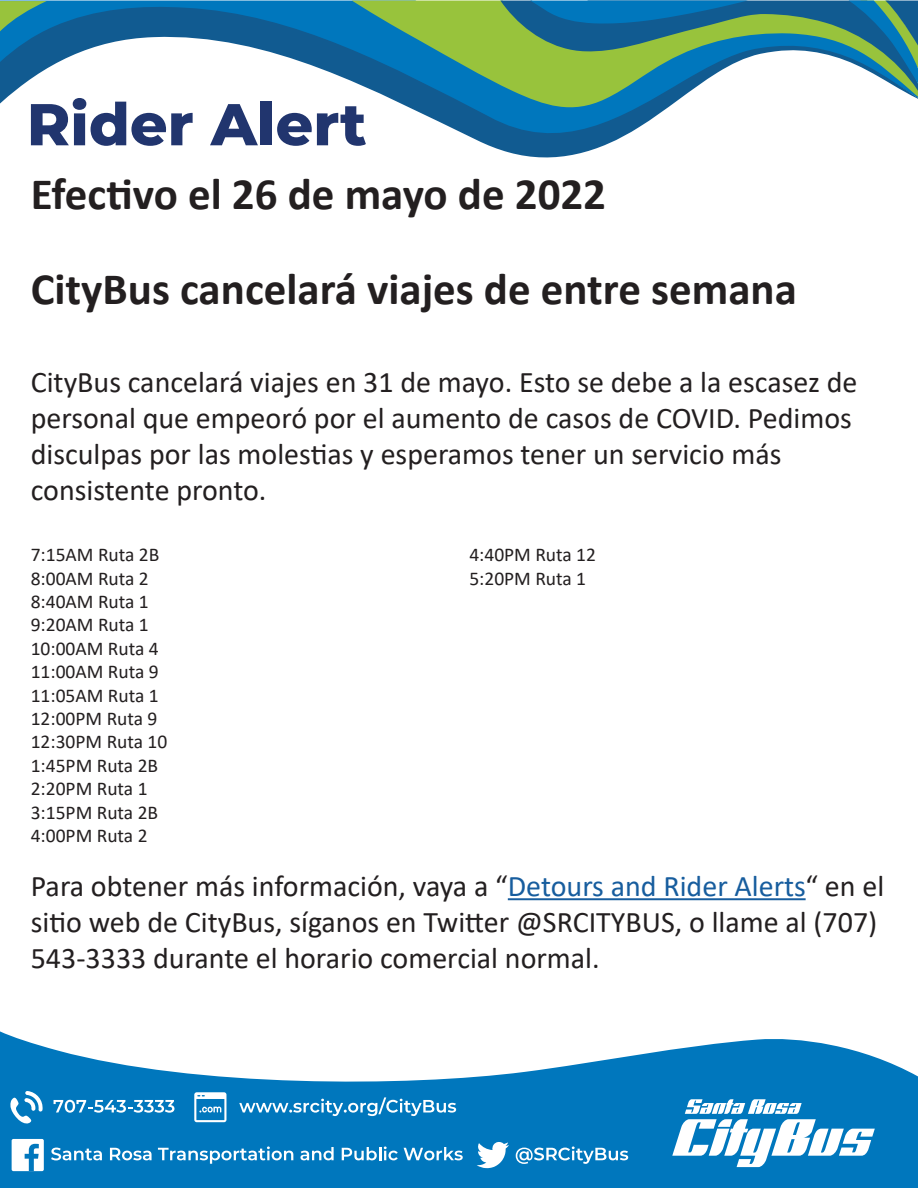
<style>
.page{position:relative;width:918px;height:1188px;background:#fff}
.page>*{position:absolute;margin:0;border:0;box-sizing:border-box;transform-origin:0 0}
.t1{font:700 45px "Calibri";color:#231f20}
.t2{font:30px/36px "Calibri";color:#231f20}
.t3{font:19.5px/23.4px "Calibri";color:#231f20}
.s1{color:#175d9e}
</style>
<div class="page">
<svg style="left:0;top:1031px;width:918px;height:157px;fill:#0077bd"></svg>
<svg style="left:0;top:1px;width:47px;height:4px"></svg>
<svg style="left:0;top:5px;width:918px;height:153px"></svg>
<svg style="left:500px;top:1px;width:418px;height:90px;background:#5e9d8f"></svg>
<svg style="left:672px;top:1099px;width:203px;height:68px"></svg>
<svg style="left:477px;top:1142px;width:32px;height:26px"></svg>
<div style="left:12px;top:1139px;width:32px;height:32px;background:#fff;border-radius:2px"></div>
<svg style="left:25px;top:1144px;width:14px;height:27px"></svg>
<svg style="left:516px;top:1146px;width:112px;height:18px"></svg>
<svg style="left:239px;top:1097px;width:217px;height:19px;background:#3d97cc"></svg>
<svg style="left:54px;top:1100px;width:120px;height:13px"></svg>
<svg style="left:51px;top:1148px;width:51px;height:12px"></svg>
<svg style="left:110px;top:1148px;width:42px;height:12px"></svg>
<svg style="left:158px;top:1146px;width:135px;height:18px;background:#4199cd"></svg>
<svg style="left:300px;top:1147px;width:34px;height:13px"></svg>
<svg style="left:342px;top:1146px;width:56px;height:14px"></svg>
<svg style="left:404px;top:1147px;width:59px;height:13px"></svg>
<svg style="left:9px;top:1091px;width:35px;height:34px"></svg>
<svg style="left:194px;top:1092px;width:32px;height:30px"></svg>
<hr style="left:508px;top:898px;width:298px;height:2px;background:#175d9e">
<p class="t1" style="left:31px;top:162px;width:577px">Efectivo el 26 de mayo de 2022</p>
<p class="t1" style="left:31px;top:257px;width:768px">CityBus cancelará viajes de entre semana</p>
<p class="t2" style="left:31px;top:363px;width:828px">CityBus cancelará viajes en 31 de mayo. Esto se debe a la escasez de personal que empeoró por el aumento de casos de COVID. Pedimos disculpas por las molestias y esperamos tener un servicio más consistente pronto.</p>
<p class="t3" style="left:31px;top:542px;width:130px">7:15AM Ruta 2B<br>8:00AM Ruta 2<br>8:40AM Ruta 1<br>9:20AM Ruta 1</p>
<p class="t3" style="left:31px;top:636px;width:129px;text-align:justify">10:00AM Ruta 4<br>11:00AM Ruta 9<br>11:05AM Ruta 1</p>
<p class="t3" style="left:31px;top:706px;width:138px">12:00PM Ruta 9<br>12:30PM Ruta 10<br>1:45PM Ruta 2B<br>2:20PM Ruta 1<br>3:15PM Ruta 2B<br>4:00PM Ruta 2</p>
<p class="t3" style="left:469px;top:542px;width:128px">4:40PM Ruta 12<br>5:20PM Ruta 1</p>
<p class="t2" style="left:31px;top:867px;width:855px">Para obtener más información, vaya a “<span class="s1">Detours and Rider Alerts</span>“ en el sitio web de CityBus, síganos en Twitter @SRCITYBUS, o llame al (707)<br>543-3333 durante el horario comercial normal.</p>
</div>
